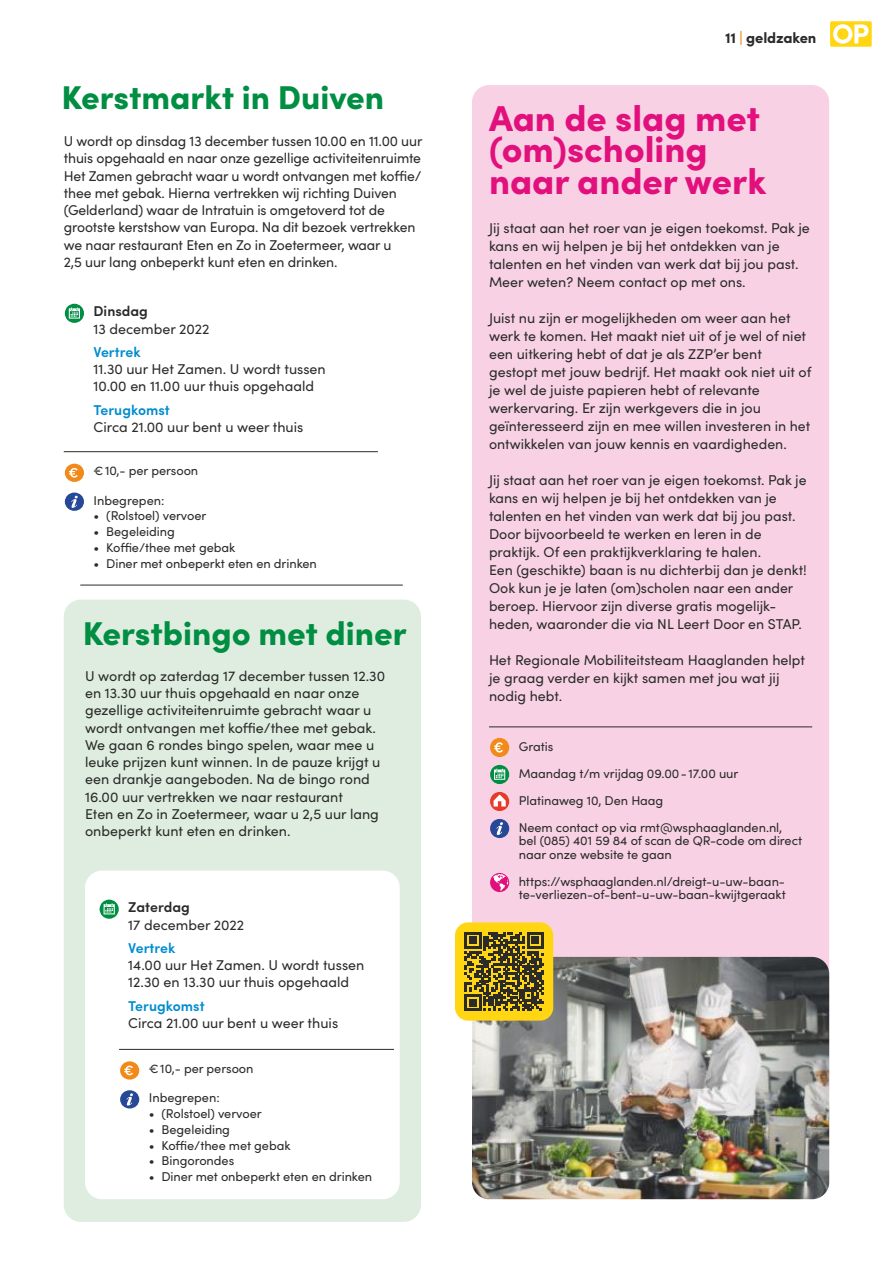
<style>
.page{position:relative;width:893px;height:1263px;background:#fff}
.page>*{position:absolute;margin:0;border:0;box-sizing:border-box;transform-origin:0 0}
.t1{font:900 36px/31.5px "Sofia Pro";color:#e2107d}
.t2{font:900 33px "Sofia Pro";color:#008e43}
.t3{font:700 15px "Sofia Pro";letter-spacing:-.01em;color:#2b2b2a}
.t4{font:14.25px/18px "Sofia Pro";color:#2b2b2a}
.t5{font:600 14.25px "Sofia Pro";color:#008dcf}
.t6{font:600 14.25px "Sofia Pro";color:#2b2b2a}
.t7{font:12.75px/27px "Sofia Pro";letter-spacing:-.005em;color:#2b2b2a}
.s1{color:#f18a18}
</style>
<div class="page">
<div style="left:64px;top:600px;width:357px;height:622px;background:#dfede0;border-radius:17px"></div>
<hr style="left:80px;top:585px;width:323px;height:1px;background:#2b2b2a">
<div style="left:830px;top:21px;width:42px;height:26px;background:#ffd611;border-radius:2px"></div>
<svg style="left:833px;top:24px;width:35px;height:20px"></svg>
<div style="left:472px;top:85px;width:357px;height:1113px;background:#f8d2e4;border-radius:17px"></div>
<div style="left:85px;top:871px;width:315px;height:328px;background:#fff;border-radius:17px"></div>
<svg style="left:65px;top:304px;width:19px;height:19px"></svg>
<hr style="left:64px;top:451px;width:314px;height:1px;background:#2b2b2a">
<svg style="left:65px;top:464px;width:19px;height:18px"></svg>
<svg style="left:65px;top:493px;width:19px;height:18px"></svg>
<svg style="left:100px;top:899px;width:19px;height:20px"></svg>
<hr style="left:119px;top:1049px;width:275px;height:1px;background:#2b2b2a">
<svg style="left:120px;top:1061px;width:19px;height:18px"></svg>
<svg style="left:120px;top:1090px;width:19px;height:18px"></svg>
<img style="left:472px;top:957px;width:357px;height:242px">
<div style="left:455px;top:922px;width:98px;height:98px;background:#ffd611;border-radius:13px"></div>
<svg style="left:465px;top:932px;width:79px;height:79px"></svg>
<hr style="left:489px;top:726px;width:323px;height:1px;background:#2b2b2a">
<svg style="left:490px;top:738px;width:19px;height:19px"></svg>
<svg style="left:490px;top:765px;width:19px;height:19px"></svg>
<svg style="left:490px;top:792px;width:19px;height:19px"></svg>
<svg style="left:490px;top:819px;width:19px;height:19px"></svg>
<svg style="left:490px;top:873px;width:19px;height:19px"></svg>
<svg style="left:493px;top:874px;width:15px;height:17px"></svg>
<h2 class="t2" style="left:62px;top:72px;width:324px">Kerstmarkt in Duiven</h2>
<p class="t4" style="left:64px;top:132px;width:360px;line-height:17.2px">U wordt op dinsdag 13 december tussen 10.00 en 11.00 uur thuis opgehaald en naar onze gezellige activiteitenruimte Het Zamen gebracht waar u wordt ontvangen met koffie/ thee met gebak. Hierna vertrekken wij richting Duiven (Gelderland) waar de Intratuin is omgetoverd tot de grootste kerstshow van Europa. Na dit bezoek vertrekken we naar restaurant Eten en Zo in Zoetermeer, waar u<br>2,5 uur lang onbeperkt kunt eten en drinken.</p>
<p class="t6" style="left:94px;top:301px;width:56px">Dinsdag</p>
<p class="t4" style="left:94px;top:319px;width:118px">13 december 2022</p>
<p class="t5" style="left:94px;top:341px;width:49px">Vertrek</p>
<p class="t4" style="left:94px;top:360px;width:234px;line-height:17.2px">11.30 uur Het Zamen. U wordt tussen<br>10.00 en 11.00 uur thuis opgehaald</p>
<p class="t5" style="left:94px;top:399px;width:78px">Terugkomst</p>
<p class="t4" style="left:94px;top:417px;width:211px">Circa 21.00 uur bent u weer thuis</p>
<p class="t7" style="left:94px;top:457px;width:106px">€10,- per persoon</p>
<p class="t7" style="left:94px;top:486px;width:72px">Inbegrepen:</p>
<p class="t7" style="left:94px;top:502px;width:114px">• (Rolstoel) vervoer</p>
<p class="t7" style="left:94px;top:517px;width:83px">• Begeleiding</p>
<p class="t7" style="left:94px;top:533px;width:143px">• Koffie/thee met gebak</p>
<p class="t7" style="left:94px;top:549px;width:225px">• Diner met onbeperkt eten en drinken</p>
<h2 class="t2" style="left:83px;top:608px;width:325px">Kerstbingo met diner</h2>
<p class="t4" style="left:85px;top:666px;width:302px;line-height:17.2px">U wordt op zaterdag 17 december tussen 12.30 en 13.30 uur thuis opgehaald en naar onze gezellige activiteitenruimte gebracht waar u wordt ontvangen met koffie/thee met gebak.<br>We gaan 6 rondes bingo spelen, waar mee u leuke prijzen kunt winnen. In de pauze krijgt u een drankje aangeboden. Na de bingo rond 16.00 uur vertrekken we naar restaurant<br>Eten en Zo in Zoetermeer, waar u 2,5 uur lang onbeperkt kunt eten en drinken.</p>
<p class="t6" style="left:128px;top:896px;width:63px">Zaterdag</p>
<p class="t4" style="left:128px;top:915px;width:117px">17 december 2022</p>
<p class="t5" style="left:128px;top:937px;width:49px">Vertrek</p>
<p class="t4" style="left:128px;top:956px;width:238px;line-height:17.2px">14.00 uur Het Zamen. U wordt tussen<br>12.30 en 13.30 uur thuis opgehaald</p>
<p class="t5" style="left:128px;top:995px;width:78px">Terugkomst</p>
<p class="t4" style="left:128px;top:1013px;width:211px">Circa 21.00 uur bent u weer thuis</p>
<p class="t7" style="left:149px;top:1054px;width:106px">€10,- per persoon</p>
<p class="t7" style="left:149px;top:1084px;width:72px">Inbegrepen:</p>
<p class="t7" style="left:149px;top:1099px;width:114px">• (Rolstoel) vervoer</p>
<p class="t7" style="left:149px;top:1115px;width:83px">• Begeleiding</p>
<p class="t7" style="left:149px;top:1131px;width:143px">• Koffie/thee met gebak</p>
<p class="t7" style="left:149px;top:1147px;width:87px">• Bingorondes</p>
<p class="t7" style="left:149px;top:1162px;width:225px">• Diner met onbeperkt eten en drinken</p>
<p class="t3" style="left:725px;top:26px;width:93px">11 <span class="s1">|</span> geldzaken</p>
<h1 class="t1" style="left:489px;top:99px;width:279px">Aan de slag met (om)scholing naar ander werk</h1>
<p class="t4" style="left:489px;top:218px;width:322px">Jij staat aan het roer van je eigen toekomst. Pak je kans en wij helpen je bij het ontdekken van je talenten en het vinden van werk dat bij jou past.<br>Meer weten? Neem contact op met ons.</p>
<p class="t4" style="left:489px;top:308px;width:324px">Juist nu zijn er mogelijkheden om weer aan het werk te komen. Het maakt niet uit of je wel of niet een uitkering hebt of dat je als ZZP’er bent gestopt met jouw bedrijf. Het maakt ook niet uit of je wel de juiste papieren hebt of relevante werkervaring. Er zijn werkgevers die in jou geïnteresseerd zijn en mee willen investeren in het ontwikkelen van jouw kennis en vaardigheden.</p>
<p class="t4" style="left:489px;top:470px;width:319px">Jij staat aan het roer van je eigen toekomst. Pak je kans en wij helpen je bij het ontdekken van je talenten en het vinden van werk dat bij jou past.<br>Door bijvoorbeeld te werken en leren in de praktijk. Of een praktijkverklaring te halen.<br>Een (geschikte) baan is nu dichterbij dan je denkt!<br>Ook kun je je laten (om)scholen naar een ander beroep. Hiervoor zijn diverse gratis mogelijk&shy;heden, waaronder die via NL Leert Door en STAP.</p>
<p class="t4" style="left:489px;top:650px;width:318px">Het Regionale Mobiliteitsteam Haaglanden helpt je graag verder en kijkt samen met jou wat jij nodig hebt.</p>
<p class="t7" style="left:519px;top:732px;width:265px">Gratis<br>Maandag t/m vrijdag 09.00-17.00 uur<br>Platinaweg 10, Den Haag<br>Neem contact op via rmt@wsphaaglanden.nl,</p>
<p class="t7" style="left:519px;top:833px;width:285px;line-height:13.5px">bel (085) 401 59 84 of scan de QR-code om direct naar onze website te gaan</p>
<p class="t7" style="left:519px;top:874px;width:269px;line-height:13.5px">https://wsphaaglanden.nl/dreigt-u-uw-baan&shy;te-verliezen-of-bent-u-uw-baan-kwijtgeraakt</p>
</div>
